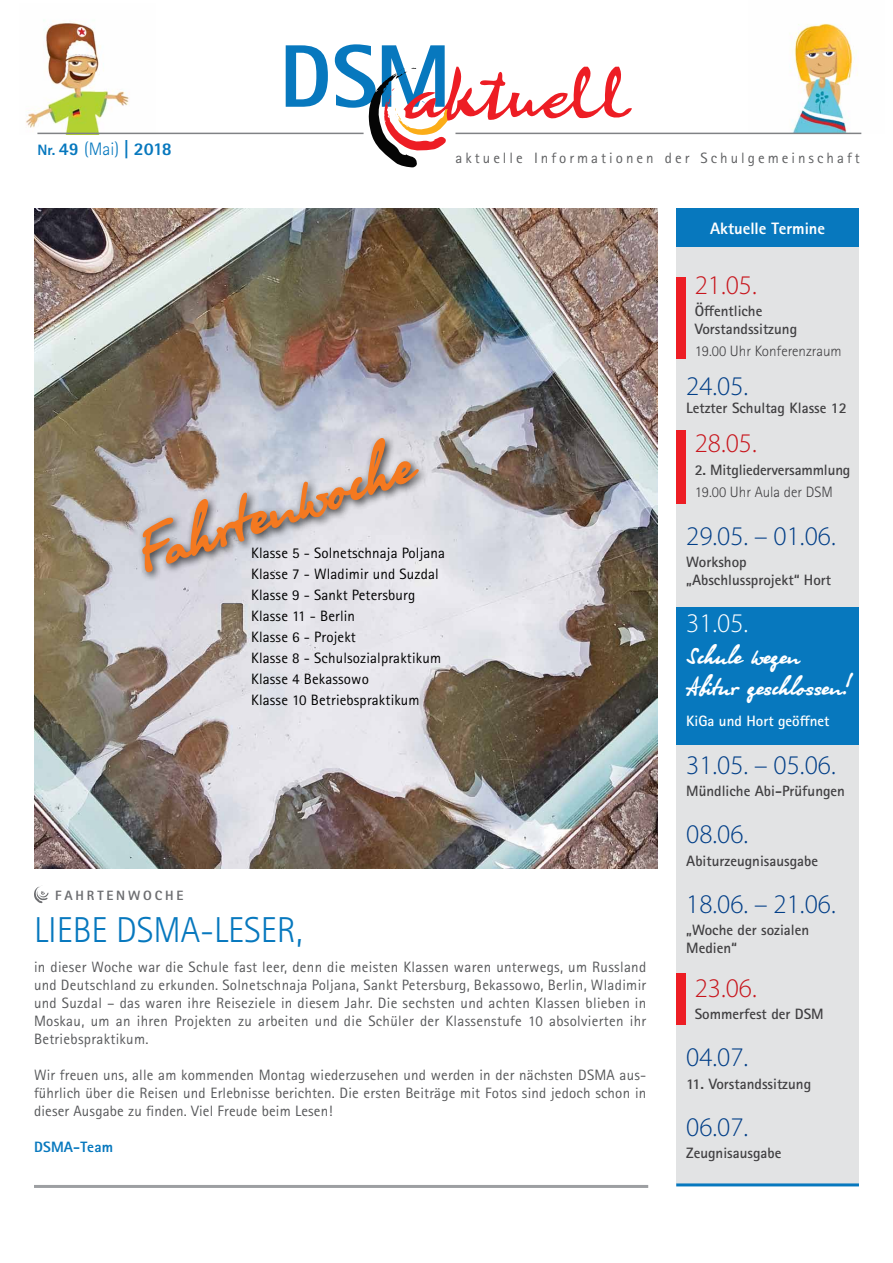
<style>
.page{position:relative;width:893px;height:1263px;background:#fff}
.page>*{position:absolute;margin:0;border:0;box-sizing:border-box;transform-origin:0 0}
.t1{font:800 88.95px "Rotis Sans Serif W1 G";color:#0778be}
.t2{font:69px "Olga C";color:#f47920}
.t3{font:300 36px "Rotis Sans Serif W1 G";color:#0778be}
.t4{font:300 27px "Myriad Pro";color:#023f88}
.t5{font:27px/31.2px "Olga C";color:#fff}
.t6{font:300 27px "Myriad Pro";color:#c8161d}
.t7{font:300 27px "Myriad Pro";color:#fff}
.t8{font:800 18px "Rotis Sans Serif W1 G";letter-spacing:-.02em;color:#0778be}
.t9{font:800 16.5px "Rotis Sans Serif W1 G";color:#fff}
.t10{font:15px/18px "Rotis Sans Serif W1 G";letter-spacing:.01em;color:#58595b;text-align:justify}
.t11{font:700 15px/18px "Rotis Sans Serif W1 G";color:#414042}
.t12{font:15px/21px "Rotis Sans Serif W1 G";letter-spacing:.01em;color:#000}
.t13{font:15px "Rotis Sans Serif W1 G";letter-spacing:.2em;color:#5f6062}
.t14{font:300 15px "Rotis Sans Serif W1 G";color:#414042}
.t15{font:700 15px "Rotis Sans Serif W1 G";color:#fff}
.t16{font:800 15px "Rotis Sans Serif W1 G";letter-spacing:.01em;color:#0778be}
.t17{font:800 13.5px "Rotis Sans Serif W1 G";letter-spacing:.21em;color:#6d6e71}
.s1{font-size:15px}
.s2{font-weight:300}
</style>
<div class="page">
<svg style="left:368px;top:67px;width:264px;height:100px"></svg>
<img style="left:26px;top:20px;width:129px;height:113px">
<img style="left:748px;top:23px;width:114px;height:110px">
<hr style="left:37px;top:133px;width:327px;height:1px;background:#808285">
<hr style="left:455px;top:133px;width:406px;height:1px;background:#808285">
<hr style="left:34px;top:1185px;width:614px;height:3px;background:#9d9fa2">
<div style="left:676px;top:209px;width:183px;height:974px;background:#e2e3e4"></div>
<div style="left:676px;top:607px;width:183px;height:137px;background:#0778be"></div>
<div style="left:676px;top:208px;width:183px;height:39px;background:#0778be"></div>
<hr style="left:676px;top:1183px;width:183px;height:3px;background:#0778be">
<img style="left:34px;top:208px;width:623px;height:660px">
<div style="left:676px;top:277px;width:10px;height:81px;background:#ed1d24"></div>
<div style="left:676px;top:430px;width:10px;height:73px;background:#ed1d24"></div>
<div style="left:676px;top:973px;width:10px;height:52px;background:#ed1d24"></div>
<svg style="left:34px;top:886px;width:14px;height:17px"></svg>
<div style="left:137px;top:433px;width:292px;height:150px;background:#000;opacity:.75"></div>
<p class="t8" style="left:37px;top:137px;width:136px"><span class="s1">Nr.</span> 49 <span class="s2">(Mai)</span> | 2018</p>
<h1 class="t1" style="left:279px;top:20px;width:174px">DSM</h1>
<p class="t13" style="left:455px;top:149px;width:406px">aktuelle Informationen der Schulgemeinschaft</p>
<p class="t9" style="left:710px;top:218px;width:117px">Aktuelle Termine</p>
<h2 class="t2" style="left:122px;top:510px;width:288px;rotate:-19deg">Fahrtenwoche</h2>
<p class="t12" style="left:251px;top:542px;width:196px">Klasse 5 - Solnetschnaja Poljana<br>Klasse 7 - Wladimir und Suzdal<br>Klasse 9 - Sankt Petersburg<br>Klasse 11 - Berlin<br>Klasse 6 - Projekt<br>Klasse 8 - Schulsozialpraktikum<br>Klasse 4 Bekassowo<br>Klasse 10 Betriebspraktikum</p>
<p class="t17" style="left:55px;top:887px;width:130px">FAhrten woche</p>
<h3 class="t3" style="left:34px;top:909px;width:270px">Liebe DSMA-Leser,</h3>
<p class="t10" style="left:34px;top:958px;width:614px">in dieser Woche war die Schule fast leer, denn die meisten Klassen waren unterwegs, um Russland und Deutschland zu erkunden. Solnetschnaja Poljana, Sankt Petersburg, Bekassowo, Berlin, Wladimir und Suzdal – das waren ihre Reiseziele in diesem Jahr. Die sechsten und achten Klassen blieben in Moskau, um an ihren Projekten zu arbeiten und die Schüler der Klassenstufe 10 absolvierten ihr Betriebspraktikum.</p>
<p class="t10" style="left:34px;top:1066px;width:614px">Wir freuen uns, alle am kommenden Montag wiederzusehen und werden in der nächsten DSMA aus&shy;führlich über die Reisen und Erlebnisse berichten. Die ersten Beiträge mit Fotos sind jedoch schon in dieser Ausgabe zu finden. Viel Freude beim Lesen!</p>
<p class="t16" style="left:34px;top:1137px;width:81px">DSMA-Team</p>
<h3 class="t6" style="left:695px;top:270px;width:64px">21.05.</h3>
<p class="t11" style="left:695px;top:302px;width:104px">Öffentliche<br>Vorstandssitzung</p>
<p class="t14" style="left:695px;top:343px;width:148px">19.00 Uhr Konferenzraum</p>
<h3 class="t4" style="left:686px;top:372px;width:64px">24.05.</h3>
<p class="t11" style="left:686px;top:399px;width:162px">Letzter Schultag Klasse 12</p>
<h3 class="t6" style="left:695px;top:429px;width:64px">28.05.</h3>
<p class="t11" style="left:695px;top:460px;width:157px">2. Mitgliederversammlung</p>
<p class="t14" style="left:695px;top:483px;width:140px">19.00 Uhr Aula der DSM</p>
<h3 class="t4" style="left:686px;top:521px;width:151px">29.05. – 01.06.</h3>
<p class="t11" style="left:686px;top:552px;width:146px">Workshop „Abschlussprojekt“ Hort</p>
<h3 class="t7" style="left:686px;top:608px;width:64px">31.05.</h3>
<h3 class="t5" style="left:686px;top:640px;width:166px">Schule wegen<br>Abitur geschlossen!</h3>
<p class="t15" style="left:686px;top:711px;width:145px">KiGa und Hort geöffnet</p>
<h3 class="t4" style="left:686px;top:750px;width:151px">31.05. – 05.06.</h3>
<p class="t11" style="left:686px;top:781px;width:160px">Mündliche Abi-Prüfungen</p>
<h3 class="t4" style="left:686px;top:819px;width:64px">08.06.</h3>
<p class="t11" style="left:686px;top:851px;width:133px">Abiturzeugnisausgabe</p>
<h3 class="t4" style="left:686px;top:889px;width:151px">18.06. – 21.06.</h3>
<p class="t11" style="left:686px;top:921px;width:125px">„Woche der sozialen<br>Medien“</p>
<h3 class="t6" style="left:695px;top:973px;width:64px">23.06.</h3>
<p class="t11" style="left:695px;top:1005px;width:131px">Sommerfest der DSM</p>
<h3 class="t4" style="left:686px;top:1042px;width:64px">04.07.</h3>
<p class="t11" style="left:686px;top:1074px;width:127px">11. Vorstandssitzung</p>
<h3 class="t4" style="left:686px;top:1112px;width:64px">06.07.</h3>
<p class="t11" style="left:686px;top:1144px;width:97px">Zeugnisausgabe</p>
</div>
